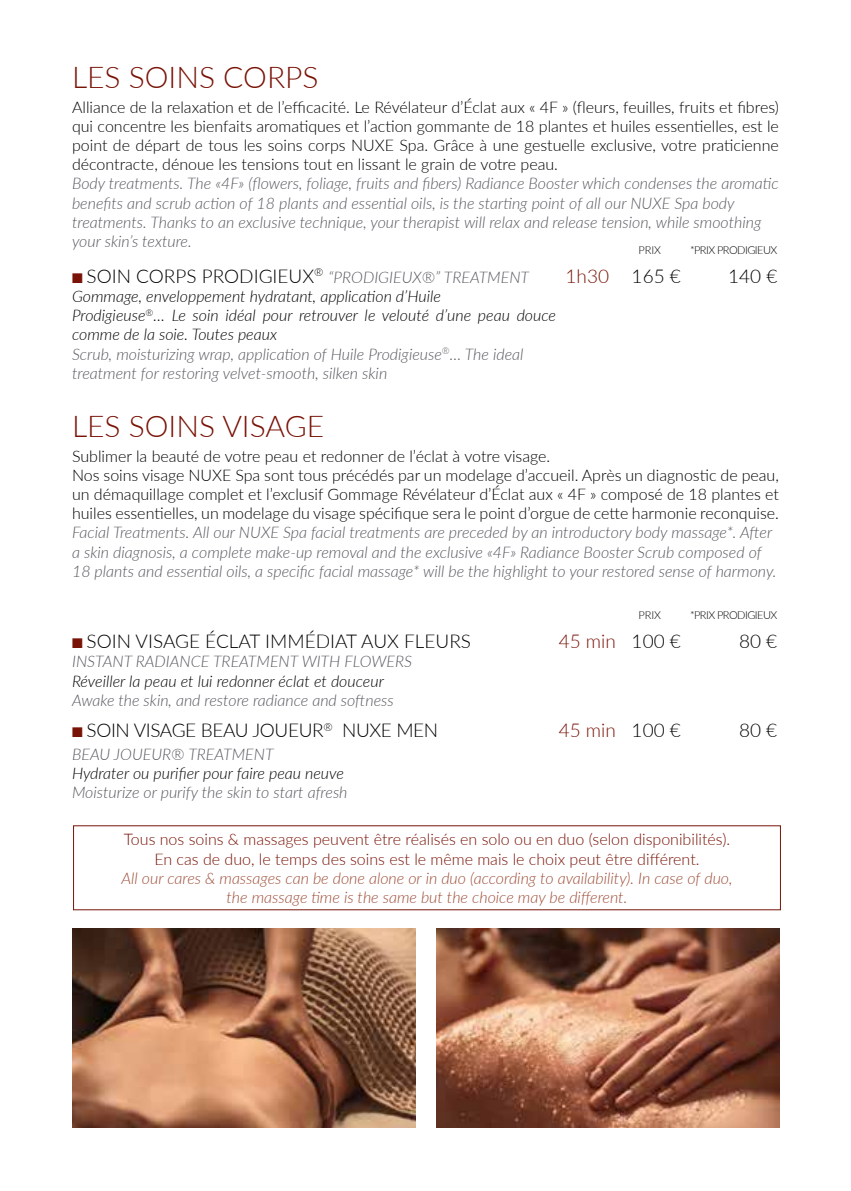
<style>
.page{position:relative;width:851px;height:1191px;background:#fff}
.page>*{position:absolute;margin:0;border:0;box-sizing:border-box;transform-origin:0 0}
.t1{font:300 30px "Lato";color:#791307}
.t2{font:300 19px "Lato";letter-spacing:-.015em;color:#000}
.t3{font:300 19px "Lato";color:#791307}
.t4{font:italic 300 16px/19.2px "Lato";color:#58565d}
.t5{font:300 16px/19.2px "Lato";color:#000}
.t6{font:italic 300 16px/19.2px "Lato";color:#000}
.t7{font:300 16px/19.2px "Lato";color:#791307;text-align:center}
.t8{font:italic 300 16px/19.2px "Lato";color:#9e4d38;text-align:center}
.t9{font:300 11px "Lato";letter-spacing:-.05em;color:#000}
.s1{color:#791307}
.s2{font-style:normal;font-size:19px}
.s3{color:#58565d}
.s4{color:#000}
</style>
<div class="page">
<img style="left:72px;top:928px;width:343px;height:199px">
<img style="left:436px;top:928px;width:343px;height:199px">
<h1 class="t1" style="left:72px;top:56px;width:248px">LES SOINS CORPS</h1>
<p class="t5" style="left:72px;top:97px;width:708px;text-align:justify">Alliance de la relaxation et de l’efficacité. Le Révélateur d’Éclat aux « 4F » (fleurs, feuilles, fruits et fibres) qui concentre les bienfaits aromatiques et l’action gommante de 18 plantes et huiles essentielles, est le point de départ de tous les soins corps NUXE Spa. Grâce à une gestuelle exclusive, votre praticienne décontracte, dénoue les tensions tout en lissant le grain de votre peau.</p>
<p class="t4" style="left:72px;top:173px;width:708px">Body treatments. The «4F» (flowers, foliage, fruits and fibers) Radiance Booster which condenses the aromatic benefits and scrub action of 18 plants and essential oils, is the starting point of all our NUXE Spa body treatments. Thanks to an exclusive technique, your therapist will relax and release tension, while smoothing your skin’s texture.</p>
<p class="t9" style="left:638px;top:242px;width:24px">PRIX</p>
<p class="t9" style="left:690px;top:242px;width:89px">*PRIX PRODIGIEUX</p>
<p class="t6" style="left:72px;top:267px;width:485px"><span class="s1">■</span> <span class="s2">SOIN CORPS PRODIGIEUX</span><sup>®</sup> <span class="s3">“PRODIGIEUX®” TREATMENT </span>Gommage, enveloppement hydratant, application d’Huile<br>Prodigieuse<sup>®</sup>… Le soin idéal pour retrouver le velouté d’une peau douce comme de la soie. Toutes peaux<br><span class="s3">Scrub, moisturizing wrap, application of Huile Prodigieuse</span><sup>®</sup><span class="s3">… The ideal treatment for restoring velvet-smooth, silken skin</span></p>
<p class="t3" style="left:565px;top:263px;width:117px">1h30 <span class="s4">165 €</span></p>
<p class="t2" style="left:728px;top:263px;width:51px">140 €</p>
<h1 class="t1" style="left:72px;top:405px;width:254px">LES SOINS VISAGE</h1>
<p class="t5" style="left:72px;top:446px;width:708px">Sublimer la beauté de votre peau et redonner de l’éclat à votre visage.<br>Nos soins visage NUXE Spa sont tous précédés par un modelage d’accueil. Après un diagnostic de peau, un démaquillage complet et l’exclusif Gommage Révélateur d’Éclat aux « 4F » composé de 18 plantes et huiles essentielles, un modelage du visage spécifique sera le point d’orgue de cette harmonie reconquise.</p>
<p class="t4" style="left:72px;top:522px;width:705px">Facial Treatments. All our NUXE Spa facial treatments are preceded by an introductory body massage*. After a skin diagnosis, a complete make-up removal and the exclusive «4F» Radiance Booster Scrub composed of<br>18 plants and essential oils, a specific facial massage* will be the highlight to your restored sense of harmony.</p>
<p class="t2" style="left:72px;top:628px;width:400px"><span class="s1">■</span> SOIN VISAGE ÉCLAT IMMÉDIAT AUX FLEURS</p>
<p class="t4" style="left:72px;top:651px;width:341px">INSTANT RADIANCE TREATMENT WITH FLOWERS</p>
<p class="t6" style="left:72px;top:670px;width:313px">Réveiller la peau et lui redonner éclat et douceur</p>
<p class="t4" style="left:72px;top:690px;width:323px">Awake the skin, and restore radiance and softness</p>
<p class="t2" style="left:72px;top:717px;width:367px"><span class="s1">■</span> SOIN VISAGE BEAU JOUEUR<sup>®</sup> NUXE MEN</p>
<p class="t4" style="left:72px;top:744px;width:203px">BEAU JOUEUR® TREATMENT</p>
<p class="t6" style="left:72px;top:763px;width:273px">Hydrater ou purifier pour faire peau neuve</p>
<p class="t4" style="left:72px;top:782px;width:277px">Moisturize or purify the skin to start afresh</p>
<p class="t9" style="left:638px;top:608px;width:24px">PRIX</p>
<p class="t9" style="left:690px;top:608px;width:89px">*PRIX PRODIGIEUX</p>
<p class="t3" style="left:558px;top:628px;width:124px">45 min <span class="s4">100 €</span></p>
<p class="t2" style="left:739px;top:628px;width:40px">80 €</p>
<p class="t3" style="left:558px;top:717px;width:124px">45 min <span class="s4">100 €</span></p>
<p class="t2" style="left:739px;top:717px;width:40px">80 €</p>
<p class="t7" style="left:124px;top:829px;width:608px">Tous nos soins &amp; massages peuvent être réalisés en solo ou en duo (selon disponibilités).<br>En cas de duo, le temps des soins est le même mais le choix peut être différent.</p>
<p class="t8" style="left:121px;top:868px;width:612px">All our cares &amp; massages can be done alone or in duo (according to availability). In case of duo, the massage time is the same but the choice may be different.</p>
</div>
